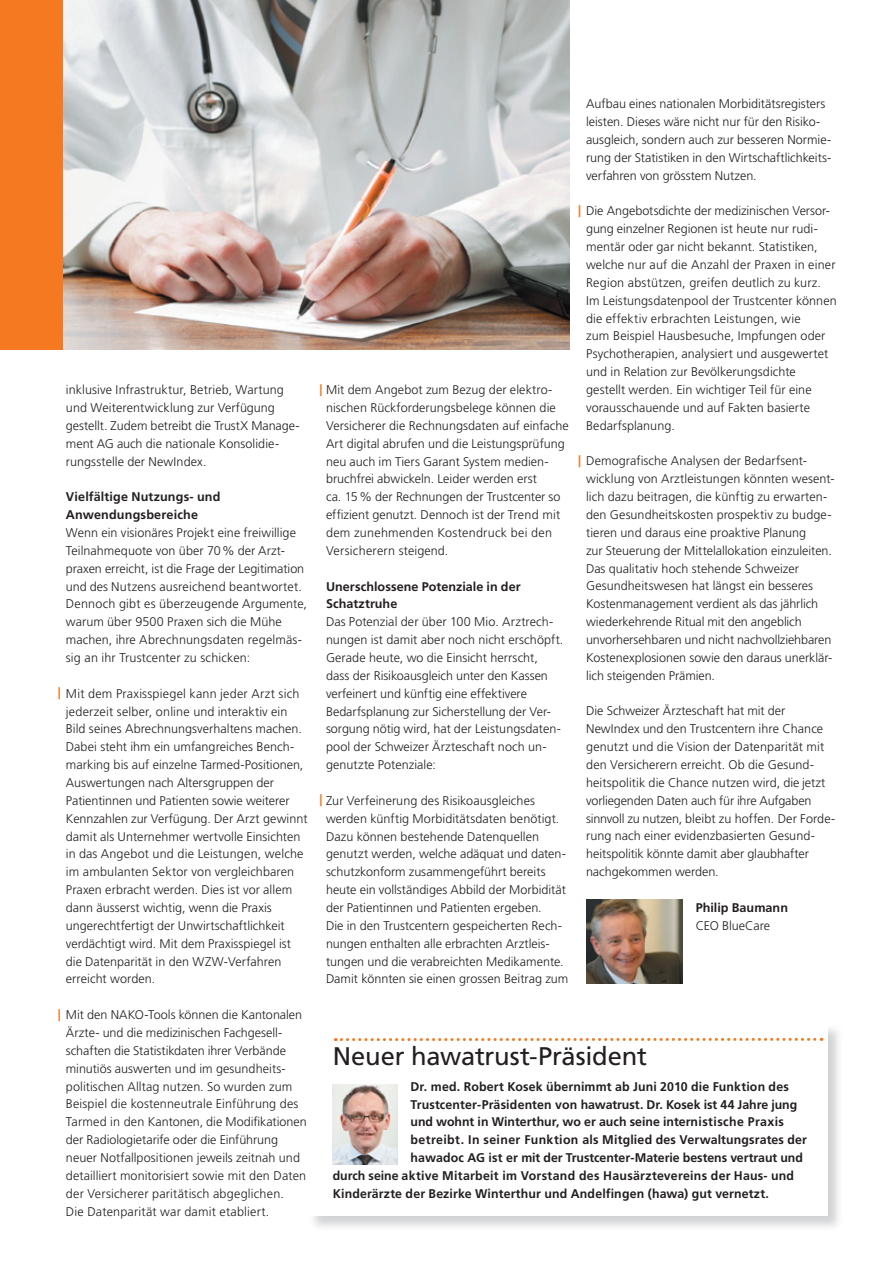
<style>
.page{position:relative;width:893px;height:1263px;background:#fff}
.page>*{position:absolute;margin:0;border:0;box-sizing:border-box;transform-origin:0 0}
.t1{font:25.5px "Frutiger";letter-spacing:-.005em;color:#231f20}
.t2{font:700 15.75px "Frutiger";color:#f47921;scale:.88 1}
.t3{font:300 12.6px/17.9px "Frutiger";color:#231f20}
.t4{font:700 12.6px/17.9px "Frutiger";letter-spacing:.01em;color:#231f20}
</style>
<div class="page">
<img style="left:333px;top:1084px;width:65px;height:81px">
<svg style="left:335px;top:1038px;width:487px;height:3px"></svg>
<img style="left:586px;top:900px;width:97px;height:83px">
<div style="left:0;top:0;width:64px;height:349px;background:#f47921"></div>
<img style="left:64px;top:0;width:505px;height:349px">
<p class="t3" style="left:66px;top:381px;width:235px">inklusive Infrastruktur, Betrieb, Wartung und Weiterentwicklung zur Verfügung gestellt. Zudem betreibt die TrustX Manage&shy;ment AG auch die nationale Konsolidie&shy;rungsstelle der NewIndex.</p>
<p class="t4" style="left:66px;top:488px;width:156px">Vielfältige Nutzungs- und<br>Anwendungsbereiche</p>
<p class="t3" style="left:66px;top:524px;width:243px">Wenn ein visionäres Projekt eine freiwillige Teilnahmequote von über 70 % der Arzt&shy;praxen er reicht, ist die Frage der Legitimation und des Nut zens ausreichend beantwortet.<br>Dennoch gibt es überzeugende Argumente, warum über 9500 Praxen sich die Mühe<br>ma chen, ihre Abrechnungs daten regel mäs&shy;sig an ihr Trustcenter zu schicken:</p>
<p class="t3" style="left:66px;top:684px;width:243px">Mit dem Praxisspiegel kann jeder Arzt sich jederzeit selber, online und interaktiv ein Bild seines Abrechnungsverhaltens machen.<br>Dabei steht ihm ein umfangreiches Bench&shy;marking bis auf einzelne Tarmed-Positionen, Auswertungen nach Al ters gruppen der<br>Pa tientinnen und Patienten sowie weiterer Kenn zahlen zur Verfügung. Der Arzt gewinnt damit als Unter neh mer wertvolle Einsichten in das Angebot und die Leistungen, welche im ambulanten Sektor von vergleichbaren Praxen erbracht werden. Dies ist vor allem dann äusserst wichtig, wenn die Praxis<br>un gerechtfertigt der Unwirtschaftlichkeit verdächtigt wird. Mit dem Praxisspiegel ist die Datenparität in den WZW-Verfahren erreicht worden.</p>
<p class="t3" style="left:66px;top:1006px;width:242px">Mit den NAKO-Tools können die Kantonalen Ärzte- und die medizinischen Fach gesell&shy;schaf ten die Statistikdaten ihrer Ver bände minutiös auswerten und im ge sund heits&shy;politischen All tag nutzen. So wurden zum Beispiel die kosten neutrale Einführung des Tarmed in den Kantonen, die Mo di fikationen der Radiologietarife oder die Einführung neuer Notfallpositionen je weils zeitnah und detailliert monitorisiert sowie mit den Daten der Versicherer paritätisch abgeglichen.<br>Die Datenparität war damit etabliert.</p>
<p class="t2" style="left:58px;top:684px;width:5px">|</p>
<p class="t2" style="left:58px;top:1006px;width:5px">|</p>
<p class="t2" style="left:320px;top:381px;width:5px">|</p>
<p class="t3" style="left:326px;top:381px;width:244px">Mit dem Angebot zum Bezug der elektro&shy;nischen Rückforderungsbelege können die Versicherer die Rechnungsdaten auf einfache Art digital abrufen und die Leistungsprüfung neu auch im Tiers Garant System medien&shy;bruchfrei abwickeln. Leider werden erst<br>ca. 15 % der Rechnungen der Trustcenter so effizient genutzt. Dennoch ist der Trend mit dem zunehmenden Kostendruck bei den Versicherern steigend.</p>
<p class="t4" style="left:326px;top:577px;width:196px">Unerschlossene Potenziale in der<br>Schatztruhe</p>
<p class="t3" style="left:326px;top:613px;width:239px">Das Potenzial der über 100 Mio. Arztrech&shy;nungen ist damit aber noch nicht erschöpft.<br>Gerade heute, wo die Einsicht herrscht, dass der Risikoausgleich unter den Kassen verfeinert und künftig eine effektivere Bedarfsplanung zur Sicherstellung der Ver&shy;sorgung nötig wird, hat der Leistungs da ten&shy;pool der Schweizer Ärzteschaft noch un - genutzte Potenziale:</p>
<p class="t3" style="left:326px;top:791px;width:244px">Zur Verfeinerung des Risikoausgleiches werden künftig Morbiditätsdaten benötigt.<br>Dazu können bestehende Datenquellen genutzt wer den, welche adäquat und daten&shy;schutzkonform zusammengeführt bereits heute ein voll ständiges Abbild der Morbidität der Patientinnen und Patienten ergeben.<br>Die in den Trustcentern gespeicherten Rech&shy;nungen enthalten alle erbrachten Arztleis&shy;tungen und die verabreichten Medikamente.<br>Damit könnten sie einen grossen Beitrag zum</p>
<p class="t2" style="left:320px;top:791px;width:5px">|</p>
<p class="t3" style="left:586px;top:95px;width:247px">Aufbau eines nationalen Morbiditätsregisters leisten. Dieses wäre nicht nur für den Risiko&shy;ausgleich, sondern auch zur bes seren Normie&shy;rung der Statistiken in den Wirtschaftlichkeits&shy;verfahren von grösstem Nutzen.</p>
<p class="t3" style="left:586px;top:202px;width:252px">Die Angebotsdichte der medizinischen Versor&shy;gung einzelner Regionen ist heute nur rudi&shy;mentär oder gar nicht bekannt. Statis tiken, welche nur auf die Anzahl der Praxen in einer Region abstützen, greifen deutlich zu kurz.<br>Im Leistungsdatenpool der Trust center können die effektiv er brachten Leistungen, wie<br>zum Beispiel Hausbesuche, Impfungen oder Psycho therapien, analysiert und ausgewertet und in Relation zur Be völkerungsdichte gestellt werden. Ein wichtiger Teil für eine vorausschauen de und auf Fakten basierte Bedarfsplanung.</p>
<p class="t3" style="left:586px;top:452px;width:250px">Demografische Analysen der Bedarfs ent&shy;wicklung von Arztleistungen könnten we sent - lich dazu beitragen, die künftig zu erwarten&shy;den Gesundheitskosten prospektiv zu budge&shy;tieren und daraus eine proaktive Planung<br>zur Steuerung der Mittelallokation einzuleiten.<br>Das qualitativ hoch ste hende Schweizer Gesundheitswesen hat längst ein besseres Kos tenmanagement verdient als das jährlich wie der kehrende Ritual mit den angeblich<br>un vorhersehbaren und nicht nachvollziehbaren Kostenexplo sionen sowie den daraus unerklär&shy;lich stei genden Prämien.</p>
<p class="t3" style="left:586px;top:702px;width:251px">Die Schweizer Ärzteschaft hat mit der NewIndex und den Trustcentern ihre Chance genutzt und die Vision der Datenparität mit den Versicherern erreicht. Ob die Gesund&shy;heitspolitik die Chance nutzen wird, die jetzt vorliegenden Daten auch für ihre Aufgaben sinnvoll zu nutzen, bleibt zu hoffen. Der Forde&shy;rung nach einer evidenzbasierten Gesund&shy;heitspolitik könnte damit aber glaubhafter nachgekommen werden.</p>
<p class="t4" style="left:696px;top:898px;width:94px">Philip Baumann</p>
<p class="t3" style="left:696px;top:916px;width:76px">CEO BlueCare</p>
<p class="t2" style="left:578px;top:202px;width:5px">|</p>
<p class="t2" style="left:578px;top:452px;width:5px">|</p>
<h1 class="t1" style="left:333px;top:1041px;width:316px">Neuer hawatrust-Präsident</h1>
<p class="t4" style="left:410px;top:1077px;width:380px">Dr. med. Robert Kosek übernimmt ab Juni 2010 die Funktion des</p>
<p class="t4" style="left:410px;top:1095px;width:388px">Trustcenter-Präsidenten von hawatrust. Dr. Kosek ist 44 Jahre jung</p>
<p class="t4" style="left:410px;top:1113px;width:375px">und wohnt in Winterthur, wo er auch seine internistische Praxis</p>
<p class="t4" style="left:410px;top:1131px;width:398px">betreibt. In seiner Funktion als Mitglied des Verwaltungsrates der</p>
<p class="t4" style="left:410px;top:1149px;width:394px">hawadoc AG ist er mit der Trustcenter-Materie bestens vertraut und</p>
<p class="t4" style="left:333px;top:1166px;width:463px">durch seine aktive Mitarbeit im Vorstand des Hausärztevereins der Haus- und</p>
<p class="t4" style="left:333px;top:1184px;width:438px">Kinderärzte der Bezirke Winterthur und Andelfingen (hawa) gut vernetzt.</p>
</div>
